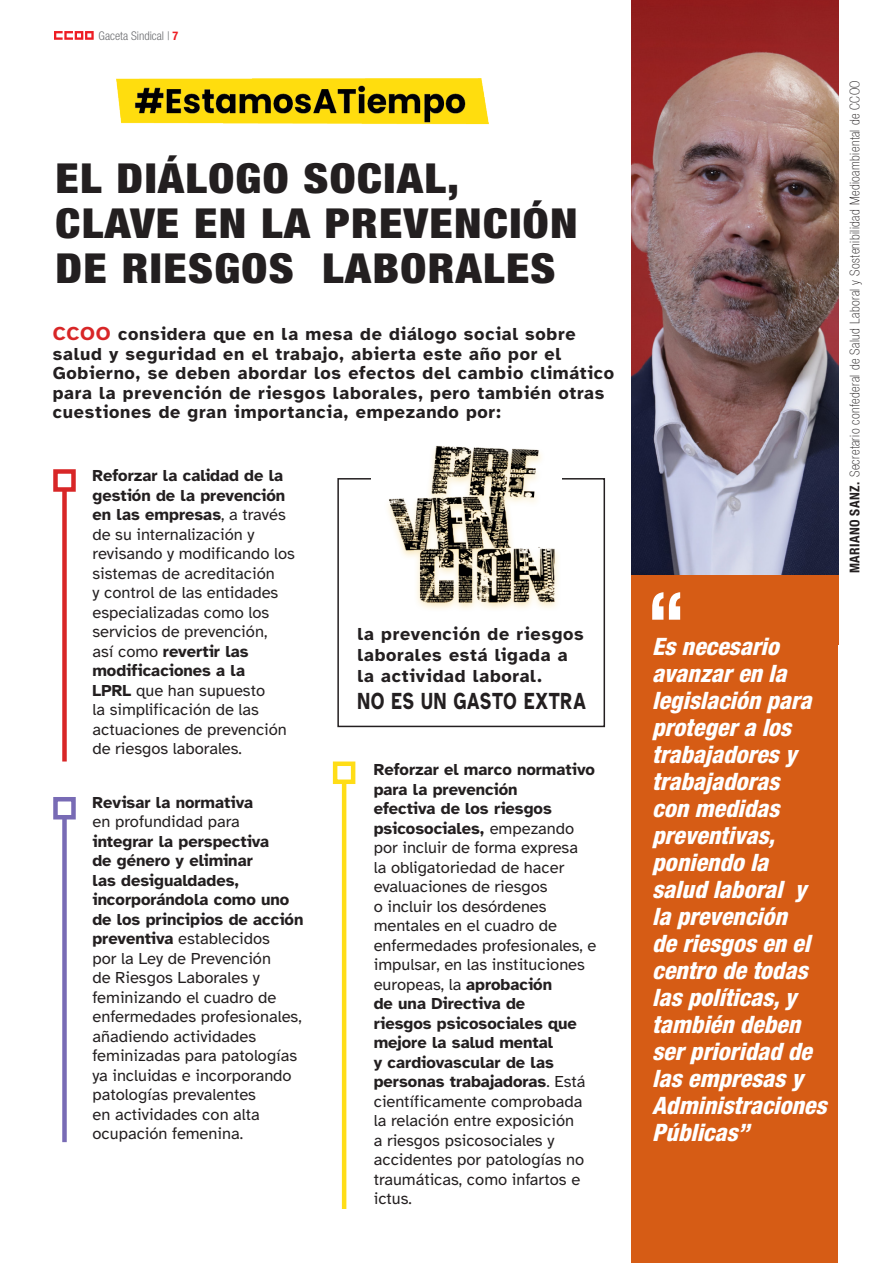
<style>
.page{position:relative;width:893px;height:1263px;background:#fff}
.page>*{position:absolute;margin:0;border:0;box-sizing:border-box;transform-origin:0 0}
.t1{font:900 condensed 41.4px "Helvetica Neue LT Std";letter-spacing:.03em;color:#231f20;scale:1.12 1}
.t2{font:700 24.15px "Atkinson Hyperlegible";letter-spacing:.04em;color:#231f20;scale:.75 1}
.t3{font:italic 800 condensed 24px/27px "Helvetica Neue LT Std";color:#fff}
.t4{font:700 18px/19.5px "Atkinson Hyperlegible";letter-spacing:.04em;color:#231f20}
.t5{font:16.5px/19.5px "Atkinson Hyperlegible";color:#231f20}
.t6{font:100 condensed 13.5px "Helvetica Neue LT Std";letter-spacing:.03em;color:#231f20}
.t7{font:300 condensed 12px "Helvetica Neue LT Std";color:#6c6d70}
.s1{font-weight:700;color:#ee1d23}
.s2{font-size:19.5px;color:#d82627}
.s3{font-weight:700}
</style>
<div class="page">
<svg style="left:54px;top:31px;width:40px;height:9px"></svg>
<div style="left:337px;top:478px;width:268px;height:249px;border:2px solid #231f20"></div>
<div style="left:631px;top:0;width:207px;height:1263px;background:#d65c15"></div>
<div style="left:634px;top:0;width:205px;height:644px;background:#d65c15"></div>
<div style="left:62px;top:489px;width:5px;height:272px;background:#d82627"></div>
<div style="left:53px;top:469px;width:23px;height:23px;border:4px solid #d82627"></div>
<div style="left:62px;top:817px;width:5px;height:325px;background:#786bb5"></div>
<div style="left:53px;top:797px;width:23px;height:22px;border:4px solid #786bb5"></div>
<img style="left:116px;top:79px;width:373px;height:46px">
<img style="left:632px;top:0;width:206px;height:574px">
<div style="left:374px;top:442px;width:189px;height:181px;background:#231f20;opacity:.75"></div>
<hr style="left:342px;top:782px;width:4px;height:427px;background:#ffdd17">
<div style="left:333px;top:761px;width:22px;height:23px;border:4px solid #ffdd17"></div>
<svg style="left:652px;top:592px;width:28px;height:28px"></svg>
<p class="t7" style="left:99px;top:28px;width:81px">Gaceta Sindical | <span class="s1">7</span></p>
<p class="t1" style="left:56px;top:152px;width:362px">EL DIÁLOGO SOCIAL,</p>
<p class="t1" style="left:56px;top:197px;width:468px">CLAVE EN LA PREVENCIÓN</p>
<p class="t1" style="left:56px;top:242px;width:448px">DE RIESGOS LABORALES</p>
<p class="t4" style="left:53px;top:325px;width:563px"><span class="s2">CCOO</span> considera que en la mesa de diálogo social sobre salud y seguridad en el trabajo, abierta este año por el Gobierno, se deben abordar los efectos del cambio climático para la prevención de riesgos laborales, pero también otras cuestiones de gran importancia, empezando por:</p>
<p class="t5" style="left:92px;top:466px;width:204px"><span class="s3">Reforzar la calidad de la gestión de la prevención en las empresas</span>, a través de su internalización y revisando y modificando los sistemas de acreditación<br>y control de las entidades especializadas como los servicios de prevención,<br>así como <span class="s3">revertir las modificaciones a la<br>LPRL</span> que han supuesto<br>la simplificación de las actuaciones de prevención de riesgos laborales.</p>
<p class="t5" style="left:92px;top:793px;width:213px"><span class="s3">Revisar la normativa<br></span>en profundidad para <span class="s3">integrar la perspectiva<br>de género y eliminar<br>las desigualdades, incorporándola como uno de los principios de acción preventiva</span> establecidos<br>por la Ley de Prevención<br>de Riesgos Laborales y feminizando el cuadro de enfermedades profesionales, añadiendo actividades feminizadas para patologías ya incluidas e incorporando patologías prevalentes<br>en actividades con alta ocupación femenina.</p>
<p class="t4" style="left:357px;top:624px;width:228px;line-height:21px">la prevención de riesgos laborales está ligada a</p>
<p class="t4" style="left:357px;top:666px;width:186px">la actividad laboral.</p>
<p class="t2" style="left:357px;top:687px;width:306px">NO ES UN GASTO EXTRA</p>
<p class="t5" style="left:374px;top:760px;width:224px"><span class="s3">Reforzar el marco normativo para la prevención<br>efectiva de los riesgos psicosociales,</span> empezando por incluir de forma expresa<br>la obligatoriedad de hacer evaluaciones de riesgos<br>o incluir los desórdenes mentales en el cuadro de enfermedades profesionales, e impulsar, en las instituciones europeas, la <span class="s3">aprobación<br>de una Directiva de<br>riesgos psicosociales que mejore la salud mental<br>y cardiovascular de las personas trabajadoras</span>. Está científicamente comprobada la relación entre exposición<br>a riesgos psicosociales y accidentes por patologías no traumáticas, como infartos e ictus.</p>
<p class="t6" style="left:847px;top:573px;width:494px;rotate:-90deg"><span class="s3">MARIANO SANZ.</span> Secretario confederal de Salud Laboral y Sostenibilidad Medioambiental de CCOO</p>
<p class="t3" style="left:652px;top:632px;width:183px">Esnecesario avanzaren la legislación para protegeralos trabajadoresy trabajadoras con medidas preventivas, poniendola salud laboral y laprevención deriesgosen el centrodetodas laspolíticas,y también deben serprioridad de lasempresasy<br>Administraciones<br>Públicas”</p>
</div>
